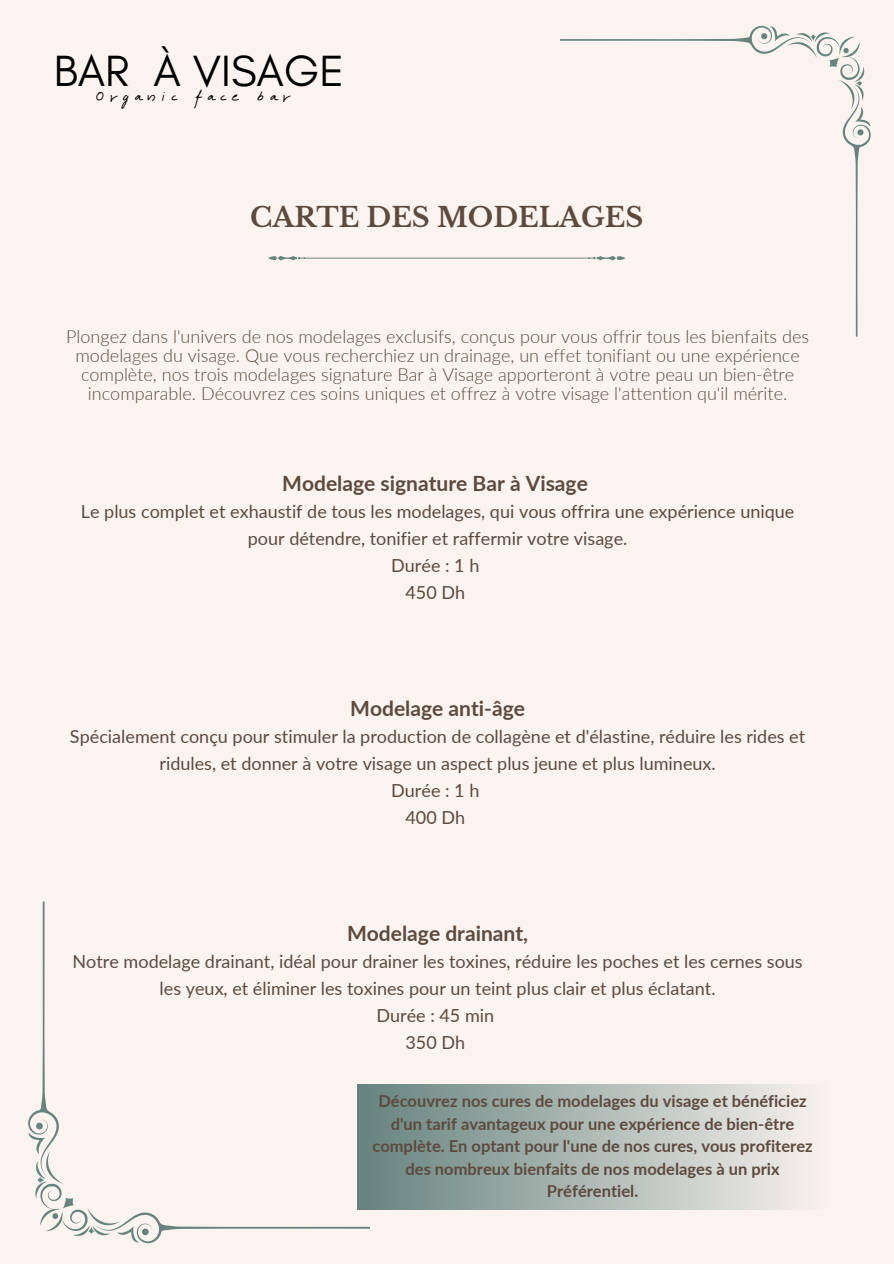
<style>
.page{position:relative;width:894px;height:1264px;background:#fff}
.page>*{position:absolute;margin:0;border:0;box-sizing:border-box;transform-origin:0 0}
.t1{font:44.55px "Glacial Indifference";color:#000}
.t2{font:700 27px "Libre Baskerville";color:#5d4a3f}
.t3{font:23.25px "Karumbi";letter-spacing:.26em;color:#000}
.t4{font:700 21px "Lato";color:#5d4a3f}
.t5{font:18px/27px "Lato";color:#5d4a3f;text-align:center}
.t6{font:300 18px/19.2px "Lato";color:#5d4a3f;text-align:center}
.t7{font:700 16.5px/22.5px "Lato";color:#5d4a3f;text-align:center}
</style>
<div class="page">
<div style="left:0;top:0;width:893px;height:1263px;background:#faf3ef"></div>
<svg style="left:268px;top:26px;width:602px;height:311px"></svg>
<svg style="left:28px;top:901px;width:342px;height:342px"></svg>
<div style="left:357px;top:1084px;width:470px;height:125px;background:linear-gradient(to right,#66837e,#f8f2ee)"></div>
<p class="t1" style="left:54px;top:44px;width:292px">BAR À VISAGE</p>
<p class="t3" style="left:95px;top:78px;width:196px">Organic face bar</p>
<p class="t2" style="left:250px;top:201px;width:394px">CARTE DES MODELAGES</p>
<p class="t6" style="left:66px;top:326px;width:744px">Plongez dans l'univers de nos modelages exclusifs, conçus pour vous offrir tous les bienfaits des modelages du visage. Que vous recherchiez un drainage, un effet tonifiant ou une expérience complète, nos trois modelages signature Bar à Visage apporteront à votre peau un bien-être incomparable. Découvrez ces soins uniques et offrez à votre visage l'attention qu'il mérite.</p>
<p class="t4" style="left:282px;top:470px;width:307px">Modelage signature Bar à Visage</p>
<h1 class="t5" style="left:81px;top:497px;width:714px">Le plus complet et exhaustif de tous les modelages, qui vous offrira une expérience unique pour détendre, tonifier et raffermir votre visage.</h1>
<h2 class="t5" style="left:391px;top:551px;width:90px">Durée : 1 h</h2>
<p class="t5" style="left:405px;top:578px;width:61px">450 Dh</p>
<p class="t4" style="left:350px;top:695px;width:176px">Modelage anti-âge</p>
<p class="t5" style="left:70px;top:722px;width:736px">Spécialement conçu pour stimuler la production de collagène et d'élastine, réduire les rides et ridules, et donner à votre visage un aspect plus jeune et plus lumineux.</p>
<p class="t5" style="left:391px;top:776px;width:90px">Durée : 1 h</p>
<p class="t5" style="left:405px;top:803px;width:61px">400 Dh</p>
<p class="t4" style="left:347px;top:920px;width:183px">Modelage drainant,</p>
<p class="t5" style="left:72px;top:947px;width:731px">Notre modelage drainant, idéal pour drainer les toxines, réduire les poches et les cernes sous les yeux, et éliminer les toxines pour un teint plus clair et plus éclatant.</p>
<p class="t5" style="left:376px;top:1001px;width:119px">Durée : 45 min</p>
<p class="t5" style="left:405px;top:1028px;width:61px">350 Dh</p>
<p class="t7" style="left:372px;top:1089px;width:441px">Découvrez nos cures de modelages du visage et bénéficiez d'un tarif avantageux pour une expérience de bien-être complète. En optant pour l'une de nos cures, vous profiterez des nombreux bienfaits de nos modelages à un prix Préférentiel.</p>
</div>
